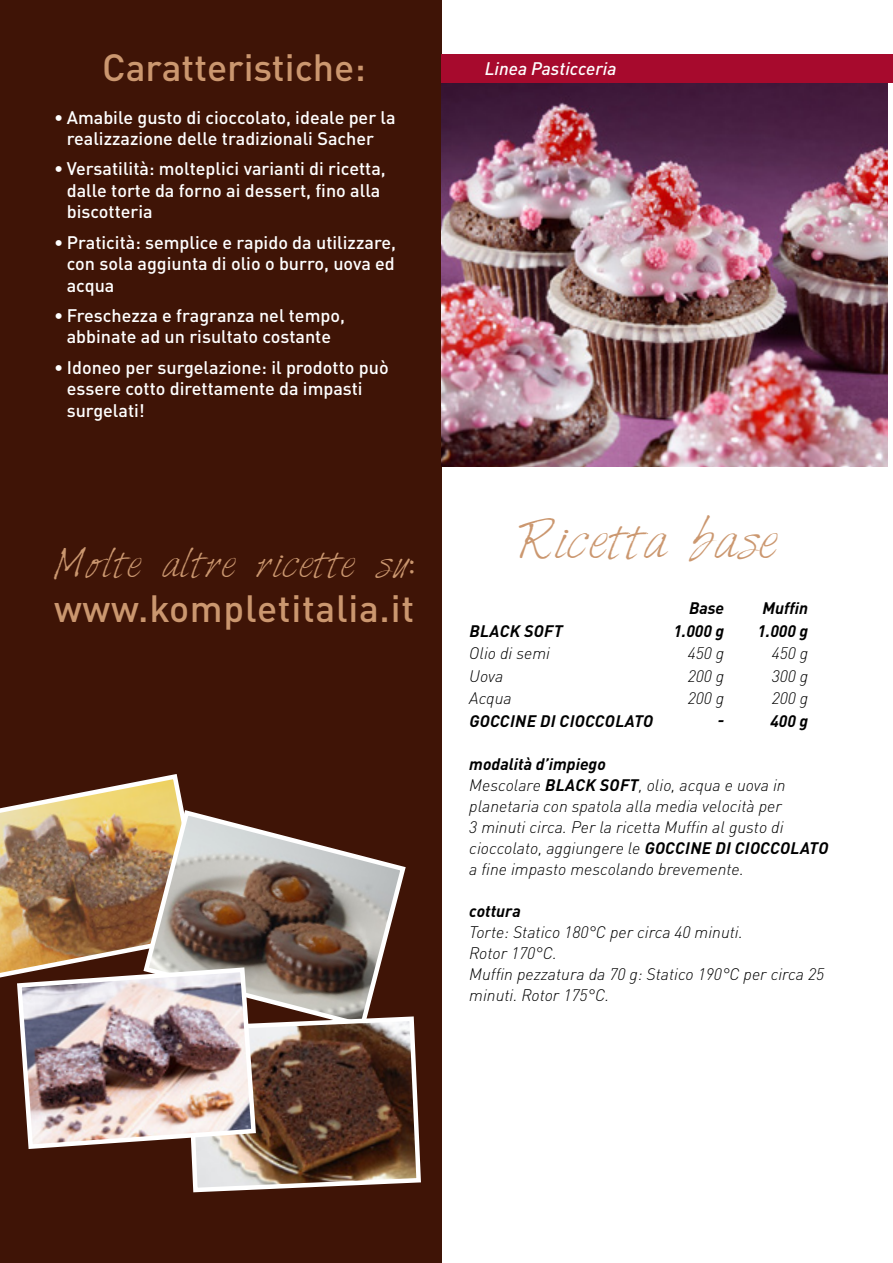
<style>
.page{position:relative;width:893px;height:1263px;background:#fff}
.page>*{position:absolute;margin:0;border:0;box-sizing:border-box;transform-origin:0 0}
.t1{font:45px "Harabara Hand";color:#cb976f}
.t2{font:500 37.5px "DIN Pro";letter-spacing:.02em;color:#cb976f}
.t3{font:500 37.5px "DIN Pro";color:#cb976f}
.t4{font:34.5px "Harabara Hand";color:#cb976f}
.t5{font:500 18px/21.6px "DIN Pro";color:#fff;text-align:center}
.t6{font:italic 500 18px "DIN Pro";color:#fff}
.t7{font:italic 300 16.5px/21px "DIN Pro";color:#000}
.t8{font:italic 700 16.5px "DIN Pro";letter-spacing:.005em;color:#000}
.s1{font-weight:700}
</style>
<div class="page">
<div style="left:0;top:0;width:442px;height:1263px;background:#3f1406"></div>
<div style="left:442px;top:54px;width:451px;height:30px;background:#a70a2d"></div>
<img style="left:442px;top:84px;width:446px;height:382px">
<img style="left:0;top:774px;width:183px;height:204px">
<svg style="left:141px;top:807px;width:265px;height:207px"></svg>
<img style="left:191px;top:1014px;width:230px;height:179px">
<img style="left:15px;top:965px;width:243px;height:186px">
<h2 class="t3" style="left:102px;top:37px;width:265px">Caratteristiche:</h2>
<p class="t5" style="left:54px;top:104px;width:343px">• Amabile gusto di cioccolato, ideale per la realizzazione delle tradizionali Sacher</p>
<p class="t5" style="left:67px;top:156px;width:321px;text-align:left;text-indent:-13px">• Versatilità: molteplici varianti di ricetta, dalle torte da forno ai dessert, fino alla biscotteria</p>
<p class="t5" style="left:67px;top:229px;width:331px;text-align:justify;text-indent:-13px">• Praticità: semplice e rapido da utilizzare, con sola aggiunta di olio o burro, uova ed acqua</p>
<p class="t5" style="left:54px;top:303px;width:292px">• Freschezza e fragranza nel tempo, abbinate ad un risultato costante</p>
<p class="t5" style="left:67px;top:354px;width:323px;text-align:left;text-indent:-13px">• Idoneo per surgelazione: il prodotto può essere cotto direttamente da impasti surgelati!</p>
<h3 class="t4" style="left:54px;top:545px;width:361px">Molte altre ricette su:</h3>
<h2 class="t2" style="left:54px;top:578px;width:362px">www.kompletitalia.it</h2>
<p class="t6" style="left:485px;top:54px;width:133px">Linea Pasticceria</p>
<h1 class="t1" style="left:520px;top:516px;width:260px">Ricetta base</h1>
<p class="t8" style="left:689px;top:595px;width:37px">Base</p>
<p class="t8" style="left:763px;top:595px;width:47px">Muffin</p>
<p class="t8" style="left:469px;top:617px;width:95px">BLACK SOFT</p>
<p class="t8" style="left:673px;top:617px;width:52px">1.000 g</p>
<p class="t8" style="left:757px;top:617px;width:52px">1.000 g</p>
<p class="t7" style="left:469px;top:641px;width:82px">Olio di semi</p>
<p class="t7" style="left:688px;top:641px;width:38px">450 g</p>
<p class="t7" style="left:772px;top:641px;width:38px">450 g</p>
<p class="t7" style="left:469px;top:664px;width:36px">Uova</p>
<p class="t7" style="left:688px;top:664px;width:38px">200 g</p>
<p class="t7" style="left:772px;top:664px;width:38px">300 g</p>
<p class="t7" style="left:469px;top:686px;width:44px">Acqua</p>
<p class="t7" style="left:688px;top:686px;width:38px">200 g</p>
<p class="t7" style="left:772px;top:686px;width:38px">200 g</p>
<p class="t8" style="left:469px;top:707px;width:185px">GOCCINE DI CIOCCOLATO</p>
<p class="t8" style="left:718px;top:707px;width:8px">-</p>
<p class="t8" style="left:770px;top:707px;width:39px">400 g</p>
<p class="t7" style="left:469px;top:752px;width:361px"><span class="s1">modalità d’impiego<br></span>Mescolare <span class="s1">BLACK SOFT</span>, olio, acqua e uova in planetaria con spatola alla media velocità per<br>3 minuti circa. Per la ricetta Muffin al gusto di cioccolato, aggiungere le <span class="s1">GOCCINE DI CIOCCOLATO </span>a fine impasto mescolando brevemente.</p>
<p class="t8" style="left:469px;top:898px;width:53px">cottura</p>
<p class="t7" style="left:469px;top:920px;width:356px">Torte: Statico 180°C per circa 40 minuti.<br>Rotor 170°C.<br>Muffin pezzatura da 70 g: Statico 190°C per circa 25 minuti. Rotor 175°C.</p>
</div>
